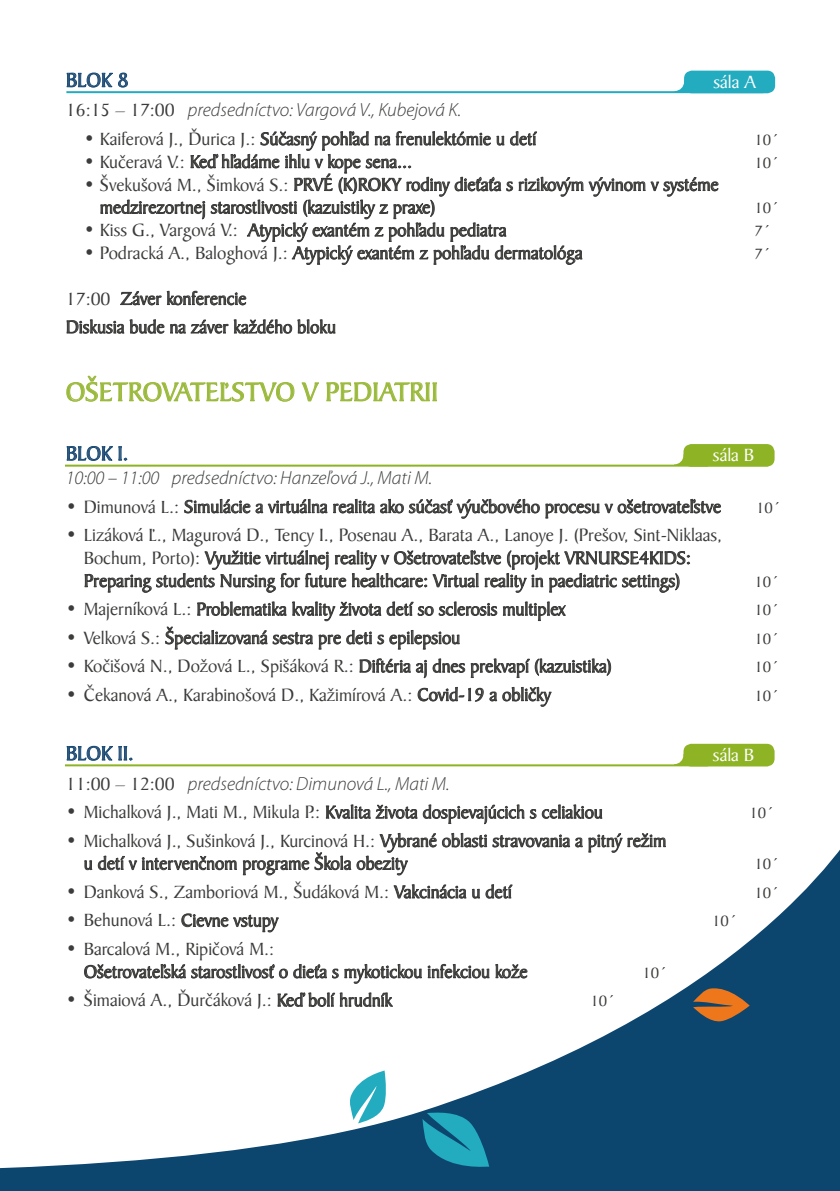
<style>
.page{position:relative;width:840px;height:1191px;background:#fff}
.page>*{position:absolute;margin:0;border:0;box-sizing:border-box;transform-origin:0 0}
.t1{font:28px "Baker Signet AT";color:#9bba3c}
.t2{font:21px "Baker Signet AT";color:#2c527a}
.t3{font:19px/22.8px "Baker Signet AT";color:#3c3c3b}
.t4{font:italic 300 19px "Myriad Pro";color:#3c3c3b}
.t5{font:19px "Baker Signet AT";color:#fff}
.t6{font:16px "Baker Signet AT";color:#3c3c3b}
.s1{font-family:"Baker Signet AT";font-weight:400;font-style:normal}
</style>
<div class="page">
<svg style="left:0;top:824px;width:839px;height:367px"></svg>
<svg style="left:422px;top:1110px;width:67px;height:60px;background:#187f9b"></svg>
<svg style="left:348px;top:1070px;width:38px;height:53px"></svg>
<svg style="left:692px;top:986px;width:57px;height:36px;background:#856041"></svg>
<svg style="left:66px;top:72px;width:62px;height:16px"></svg>
<svg style="left:100px;top:131px;width:618px;height:134px"></svg>
<svg style="left:120px;top:290px;width:127px;height:16px"></svg>
<svg style="left:66px;top:319px;width:270px;height:15px"></svg>
<svg style="left:66px;top:375px;width:228px;height:27px"></svg>
<svg style="left:301px;top:382px;width:136px;height:20px"></svg>
<svg style="left:66px;top:446px;width:62px;height:15px"></svg>
<svg style="left:184px;top:498px;width:537px;height:21px"></svg>
<svg style="left:84px;top:550px;width:606px;height:43px"></svg>
<svg style="left:165px;top:601px;width:401px;height:49px"></svg>
<svg style="left:359px;top:658px;width:252px;height:20px"></svg>
<svg style="left:417px;top:686px;width:135px;height:21px"></svg>
<svg style="left:66px;top:745px;width:67px;height:16px"></svg>
<svg style="left:325px;top:804px;width:278px;height:20px"></svg>
<svg style="left:82px;top:832px;width:585px;height:44px"></svg>
<svg style="left:392px;top:883px;width:121px;height:16px"></svg>
<svg style="left:181px;top:913px;width:99px;height:20px"></svg>
<svg style="left:84px;top:963px;width:443px;height:21px"></svg>
<svg style="left:276px;top:991px;width:120px;height:16px"></svg>
<div style="left:683px;top:71px;width:91px;height:22px;background:#23acbf;border-radius:8px"></div>
<hr style="left:66px;top:91px;width:697px;height:2px;background:#23acbf">
<svg style="left:674px;top:81px;width:11px;height:11px"></svg>
<div style="left:683px;top:444px;width:91px;height:23px;background:#8eb325;border-radius:8px"></div>
<hr style="left:65px;top:464px;width:642px;height:2px;background:#8eb325">
<svg style="left:673px;top:454px;width:11px;height:11px"></svg>
<div style="left:683px;top:744px;width:91px;height:22px;background:#8eb325;border-radius:8px"></div>
<hr style="left:65px;top:764px;width:642px;height:2px;background:#8eb325">
<svg style="left:673px;top:754px;width:12px;height:11px"></svg>
<p class="t2" style="left:66px;top:68px;width:64px">BLOK 8</p>
<p class="t4" style="left:66px;top:100px;width:397px"><span class="s1">16:15 – 17:00</span> predsedníctvo: Vargová V., Kubejová K.</p>
<p class="t3" style="left:84px;top:128px;width:453px">• Kaiferová J., Ďurica J.: Súčasný pohľad na frenulektómie u detí</p>
<p class="t6" style="left:754px;top:131px;width:26px">10´</p>
<p class="t3" style="left:84px;top:151px;width:329px">• Kučeravá V.: Keď hľadáme ihlu v kope sena...</p>
<p class="t6" style="left:754px;top:153px;width:26px">10´</p>
<p class="t3" style="left:100px;top:173px;width:620px;text-indent:-16px">• Švekušová M., Šimková S.: PRVÉ (K)ROKY rodiny dieťaťa s rizikovým vývinom v systéme medzirezortnej starostlivosti (kazuistiky z praxe)</p>
<p class="t5" style="left:713px;top:71px;width:44px">sála A</p>
<p class="t6" style="left:754px;top:199px;width:26px">10´</p>
<p class="t3" style="left:84px;top:219px;width:424px">• Kiss G., Vargová V.: Atypický exantém z pohľadu pediatra</p>
<p class="t6" style="left:754px;top:222px;width:18px">7´</p>
<p class="t3" style="left:84px;top:242px;width:500px">• Podracká A., Baloghová J.: Atypický exantém z pohľadu dermatológa</p>
<p class="t6" style="left:754px;top:245px;width:18px">7´</p>
<p class="t3" style="left:66px;top:285px;width:271px;line-height:28.4px">17:00 Záver konferencie<br>Diskusia bude na záver každého bloku</p>
<h1 class="t1" style="left:66px;top:376px;width:373px">OŠETROVATEĽSTVO V PEDIATRII</h1>
<p class="t2" style="left:66px;top:441px;width:64px">BLOK I.</p>
<p class="t4" style="left:66px;top:468px;width:367px">10:00 – 11:00 predsedníctvo: Hanzeľová J., Mati M.</p>
<p class="t3" style="left:66px;top:495px;width:656px">• Dimunová L.: Simulácie a virtuálna realita ako súčasť výučbového procesu v ošetrovateľstve</p>
<p class="t6" style="left:755px;top:498px;width:26px">10´</p>
<p class="t3" style="left:84px;top:524px;width:639px;text-indent:-18px">• Lizáková Ľ., Magurová D., Tency I., Posenau A., Barata A., Lanoye J. (Prešov, Sint-Niklaas,<br>Bochum, Porto): Využitie virtuálnej reality v Ošetrovateľstve (projekt VRNURSE4KIDS:<br>Preparing students Nursing for future healthcare: Virtual reality in paediatric settings)</p>
<p class="t5" style="left:712px;top:444px;width:43px">sála B</p>
<p class="t6" style="left:754px;top:572px;width:26px">10´</p>
<p class="t3" style="left:66px;top:598px;width:500px">• Majerníková L.: Problematika kvality života detí so sclerosis multiplex</p>
<p class="t6" style="left:754px;top:601px;width:26px">10´</p>
<p class="t3" style="left:66px;top:626px;width:395px">• Velková S.: Špecializovaná sestra pre deti s epilepsiou</p>
<p class="t6" style="left:754px;top:629px;width:26px">10´</p>
<p class="t3" style="left:66px;top:655px;width:547px">• Kočišová N., Dožová L., Spišáková R.: Diftéria aj dnes prekvapí (kazuistika)</p>
<p class="t6" style="left:754px;top:658px;width:26px">10´</p>
<p class="t3" style="left:66px;top:683px;width:486px">• Čekanová A., Karabinošová D., Kažimírová A.: Covid-19 a obličky</p>
<p class="t6" style="left:754px;top:686px;width:26px">10´</p>
<p class="t2" style="left:66px;top:741px;width:69px">BLOK II.</p>
<p class="t4" style="left:66px;top:773px;width:385px"><span class="s1">11:00 – 12:00</span> predsedníctvo: Dimunová L., Mati M.</p>
<p class="t3" style="left:66px;top:801px;width:538px">• Michalková J., Mati M., Mikula P.: Kvalita života dospievajúcich s celiakiou</p>
<p class="t6" style="left:749px;top:804px;width:26px">10´</p>
<p class="t3" style="left:84px;top:829px;width:583px;text-indent:-18px">• Michalková J., Sušinková J., Kurcinová H.: Vybrané oblasti stravovania a pitný režim u detí v intervenčnom programe Škola obezity</p>
<p class="t5" style="left:712px;top:744px;width:43px">sála B</p>
<p class="t6" style="left:754px;top:855px;width:26px">10´</p>
<p class="t3" style="left:66px;top:881px;width:447px">• Danková S., Zamboriová M., Šudáková M.: Vakcinácia u detí</p>
<p class="t6" style="left:754px;top:883px;width:26px">10´</p>
<p class="t3" style="left:66px;top:909px;width:214px">• Behunová L.: Cievne vstupy</p>
<p class="t6" style="left:711px;top:912px;width:26px">10´</p>
<p class="t3" style="left:84px;top:937px;width:445px;text-indent:-18px">• Barcalová M., Ripičová M.:<br>Ošetrovateľská starostlivosť o dieťa s mykotickou infekciou kože</p>
<p class="t6" style="left:642px;top:963px;width:26px">10´</p>
<p class="t3" style="left:66px;top:989px;width:328px">• Šimaiová A., Ďurčáková J.: Keď bolí hrudník</p>
<p class="t6" style="left:590px;top:992px;width:26px">10´</p>
</div>
